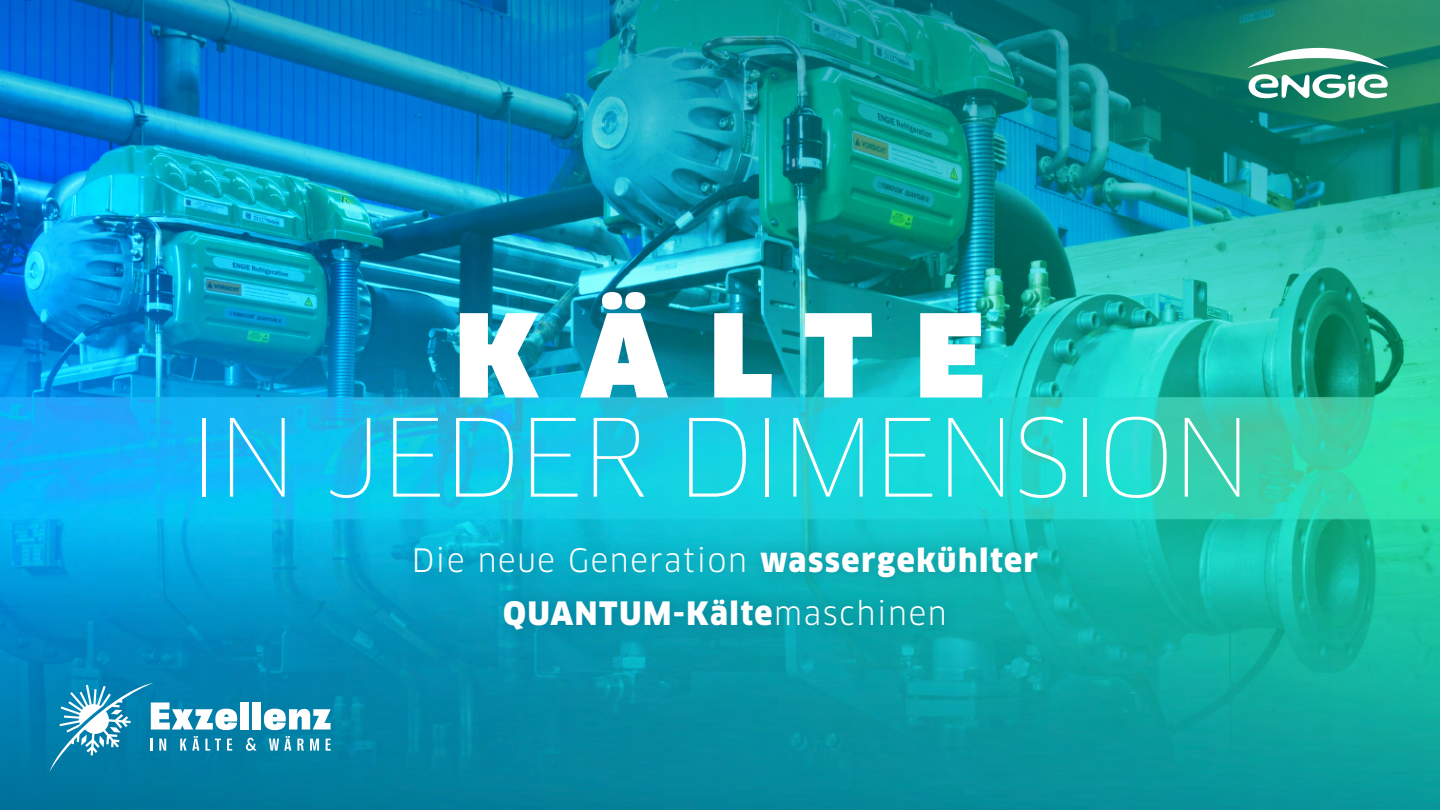
<style>
.page{position:relative;width:1440px;height:810px;background:#fff}
.page>*{position:absolute;margin:0;border:0;box-sizing:border-box;transform-origin:0 0}
.t1{font:900 112.5px "Clan Pro";letter-spacing:.38em;color:#fff}
.t2{font:100 105px "Clan Pro";letter-spacing:-.03em;color:#fff}
.t3{font:900 31.5px/52.9px "Clan Pro";letter-spacing:.055em;color:#fff;text-align:center}
.s1{font-weight:400}
</style>
<div class="page">
<img style="left:0;top:0;width:1440px;height:810px">
<div style="left:399px;top:531px;width:656px;height:115px;background:#003a51;opacity:.32"></div>
<div style="left:240px;top:702px;width:9px;height:28px;background:#fff"></div>
<div style="left:252px;top:702px;width:9px;height:28px;background:#fff"></div>
<svg style="left:264px;top:709px;width:67px;height:21px"></svg>
<svg style="left:49px;top:683px;width:188px;height:89px"></svg>
<svg style="left:246px;top:738px;width:11px;height:13px"></svg>
<svg style="left:269px;top:736px;width:22px;height:15px"></svg>
<svg style="left:297px;top:739px;width:7px;height:12px"></svg>
<svg style="left:310px;top:739px;width:9px;height:12px"></svg>
<svg style="left:326px;top:739px;width:5px;height:12px"></svg>
<svg style="left:1247px;top:48px;width:142px;height:20px"></svg>
<svg style="left:1249px;top:74px;width:139px;height:27px"></svg>
<h1 class="t1" style="left:455px;top:290px;width:531px">KÄLTE</h1>
<h2 class="t2" style="left:188px;top:395px;width:1066px">IN JEDER DIMENSION</h2>
<p class="t3" style="left:412px;top:534px;width:628px"><span class="s1">Die neue Generation</span> wassergekühlter<br>QUANTUM-Kälte<span class="s1">maschinen</span></p>
</div>
